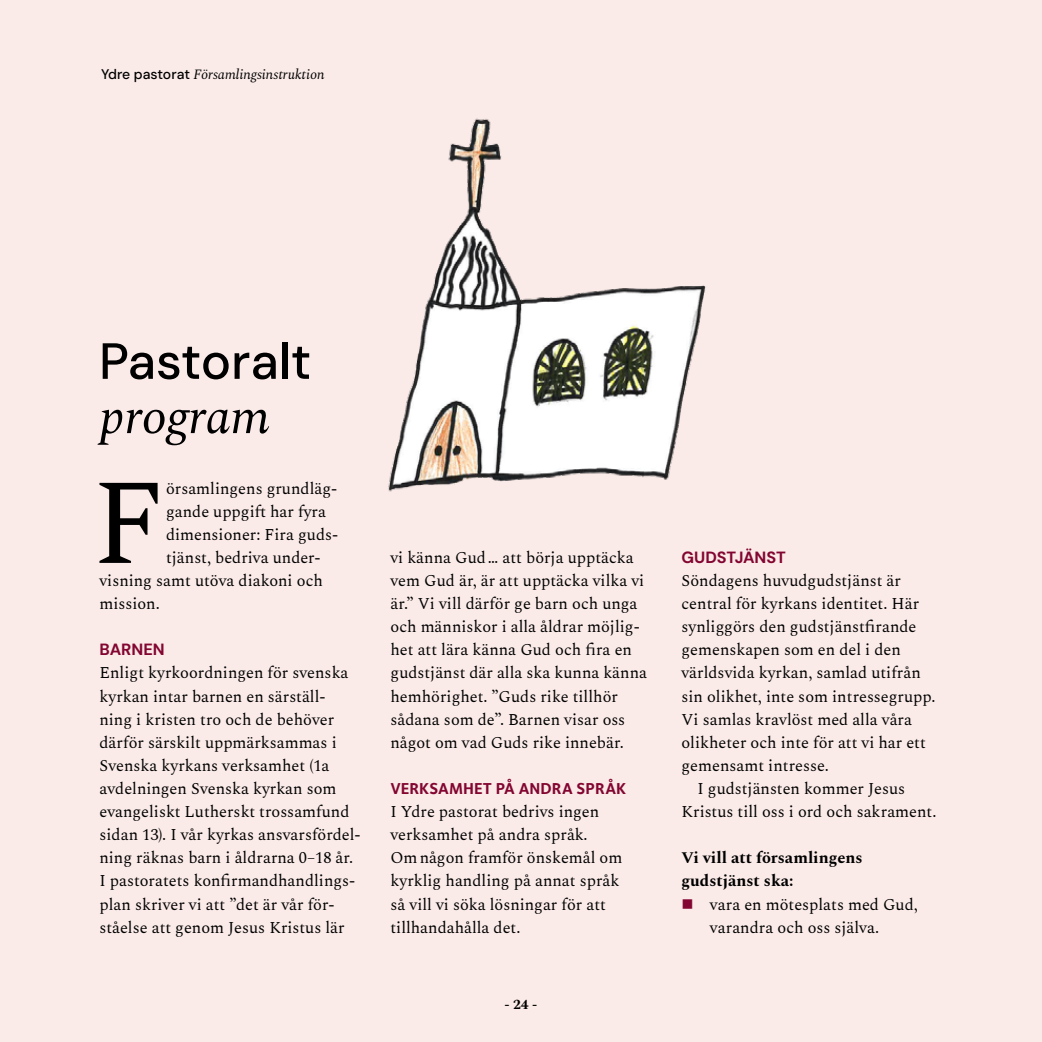
<style>
.page{position:relative;width:1042px;height:1042px;background:#faebe8}
.page>*{position:absolute;margin:0;border:0;box-sizing:border-box;transform-origin:0 0}
.Bröd_anfang{font:121.27px "Spectral";color:#000}
.Rubrik{font:50.75px/54.2px "DM Sans 9 pt";color:#000}
.Bröd{font:16.28px/23.1px "Spectral";color:#000}
.Bröd_anfang-2{font:16.28px "Spectral";color:#000}
.Bröd_indrag{font:16.28px/23.1px "Spectral";color:#000}
.Bröd-2{font:700 16.28px/23.1px "Spectral";color:#000}
.Mellanrubrik{font:700 16.28px "Foundry Sterling";color:#830531}
.Mellanrubrik-2{font:16.28px "DM Sans 9 pt";color:#830531}
.t1{font:italic 14px "Spectral";color:#000}
.t2{font:700 14px "Spectral";color:#000}
.s1{font-family:"DM Sans 9 pt";font-style:normal}
.s2{font-family:"Spectral";font-style:italic}
.s3{color:#830531}
</style>
<div class="page">
<img style="left:388px;top:118px;width:318px;height:374px">
<p class="t1" style="left:101px;top:64px;width:225px"><span class="s1">Ydre pastorat</span> Församlingsinstruktion</p>
<p class="Rubrik" style="left:99px;top:334px;width:214px">Pastoralt <span class="s2">program</span></p>
<p class="Bröd_anfang" style="left:92px;top:435px;width:76px">F</p>
<p class="Bröd_anfang-2" style="left:166px;top:476px;width:173px">örsamlingens grundläg-</p>
<p class="Bröd_anfang-2" style="left:166px;top:499px;width:161px">gande uppgift har fyra</p>
<p class="Bröd_anfang-2" style="left:166px;top:522px;width:174px">dimensioner: Fira guds-</p>
<p class="Bröd_anfang-2" style="left:166px;top:546px;width:156px">tjänst, bedriva under-</p>
<p class="Bröd_anfang-2" style="left:99px;top:569px;width:225px">visning samt utöva diakoni och</p>
<p class="Bröd_anfang-2" style="left:99px;top:592px;width:62px">mission.</p>
<p class="Mellanrubrik-2" style="left:99px;top:639px;width:67px">BARNEN</p>
<p class="Bröd" style="left:99px;top:660px;width:263px">Enligt kyrkoordningen för svenska kyrkan intar barnen en särställ&shy;ning i kristen tro och de behöver därför särskilt uppmärksammas i Svenska kyrkans verksamhet (1a avdelningen Svenska kyrkan som evangeliskt Lutherskt trossamfund sidan 13). I vår kyrkas ansvarsfördel&shy;ning räknas barn i åldrarna 0–18 år.<br>I pastoratets konfirmandhandlings&shy;plan skriver vi att ”det är vår för&shy;ståelse att genom Jesus Kristus lär</p>
<p class="Bröd" style="left:390px;top:545px;width:258px">vi känna Gud … att börja upptäcka vem Gud är, är att upptäcka vilka vi är.” Vi vill därför ge barn och unga och människor i alla åldrar möjlig&shy;het att lära känna Gud och fira en gudstjänst där alla ska kunna känna hemhörighet. ”Guds rike tillhör sådana som de”. Barnen visar oss något om vad Guds rike innebär.</p>
<p class="Mellanrubrik" style="left:390px;top:779px;width:237px">VERKSAMHET PÅ ANDRA SPRÅK</p>
<p class="Bröd" style="left:390px;top:799px;width:233px">I Ydre pastorat bedrivs ingen verksamhet på andra språk.<br>Om någon framför önskemål om kyrklig handling på annat språk så vill vi söka lösningar för att tillhandahålla det.</p>
<p class="t2" style="left:504px;top:993px;width:35px">- 24 -</p>
<p class="Mellanrubrik-2" style="left:681px;top:547px;width:106px">GUDSTJÄNST</p>
<p class="Bröd" style="left:681px;top:568px;width:255px">Söndagens huvudgudstjänst är central för kyrkans identitet. Här synliggörs den gudstjänstfirande gemenskapen som en del i den världsvida kyrkan, samlad utifrån sin olikhet, inte som intressegrupp.<br>Vi samlas kravlöst med alla våra olikheter och inte för att vi har ett gemensamt intresse.</p>
<p class="Bröd_indrag" style="left:681px;top:776px;width:256px;text-indent:16px">I gudstjänsten kommer Jesus<br>Kristus till oss i ord och sakrament.</p>
<p class="Bröd-2" style="left:681px;top:845px;width:183px">Vi vill att församlingens gudstjänst ska:</p>
<p class="Bröd" style="left:710px;top:891px;width:209px;text-indent:-28px"><span class="s3">■</span> vara en mötesplats med Gud, varandra och oss själva.</p>
</div>
